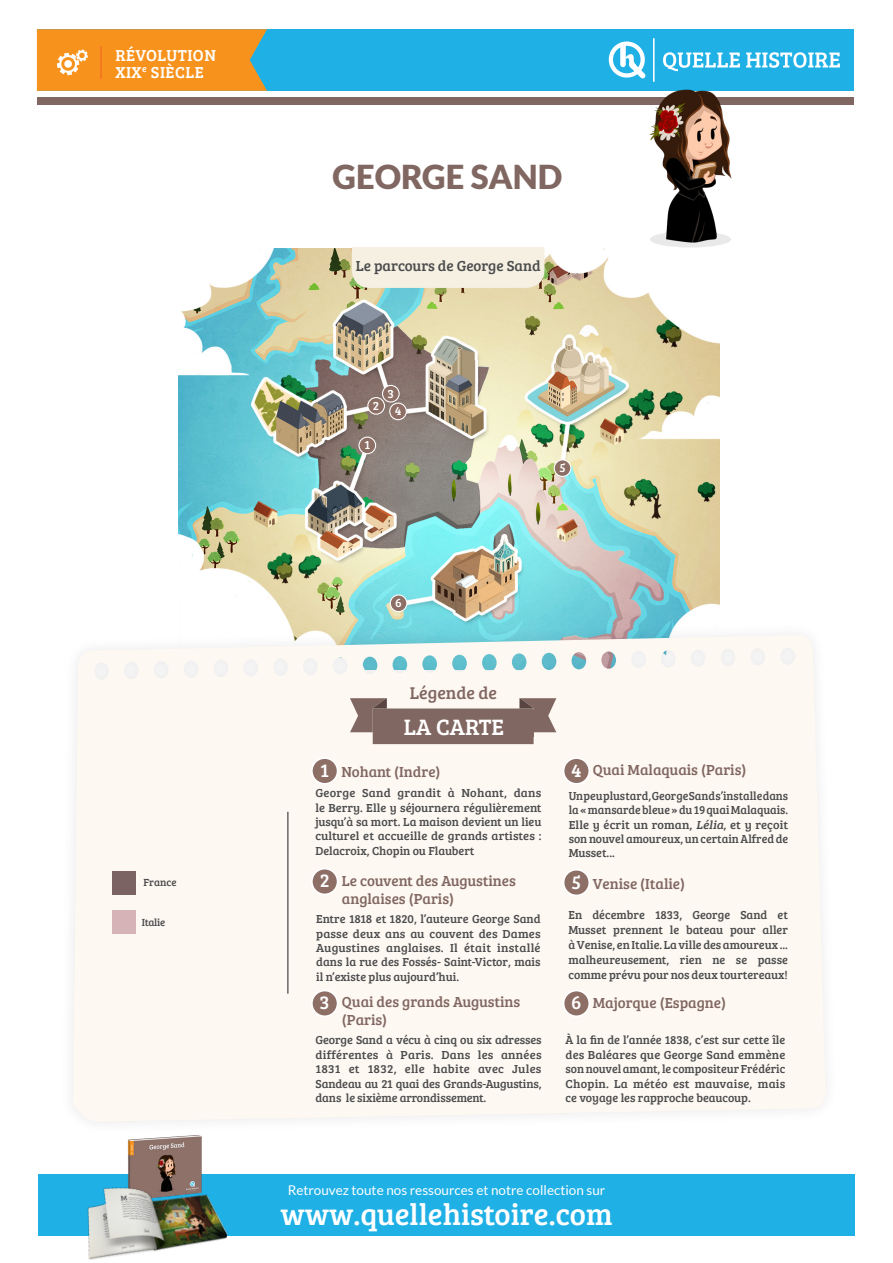
<style>
.page{position:relative;width:893px;height:1263px;background:#fff}
.page>*{position:absolute;margin:0;border:0;box-sizing:border-box;transform-origin:0 0}
.t1{font:900 33px "Lato";color:#816761}
.t2{font:30.6px "Bree Serif";color:#fff}
.t3{font:22.95px "Bree Serif";color:#fff}
.t4{font:19.2px "Bree Serif";color:#fff}
.t5{font:17.55px "Bree Serif";color:#816761}
.t6{font:16.35px "Bree Serif";letter-spacing:.03em;color:#fff}
.t7{font:15px/18px "Bree Serif";color:#816761}
.t8{font:15px "Bree Serif";color:#4b4c4d}
.t9{font:13.5px "Lato";color:#fff}
.t10{font:12.45px "Bree Serif";color:#fff}
.t11{font:12px/14.4px "Bree Serif";color:#4b4c4d;text-align:justify}
.t12{font:10.65px "Bree Serif";letter-spacing:-.01em;color:#4b4c4d}
.s1{font-style:italic}
</style>
<div class="page">
<img style="left:178px;top:248px;width:542px;height:373px">
<div style="left:59px;top:621px;width:780px;height:514px;background:#231f20;opacity:.1"></div>
<div style="left:73px;top:635px;width:753px;height:487px;background:#fef8f2"></div>
<div style="left:38px;top:1174px;width:817px;height:61px;background:#1fb0e6"></div>
<img style="left:116px;top:1126px;width:95px;height:16px">
<img style="left:69px;top:1142px;width:178px;height:118px">
<div style="left:554px;top:460px;width:17px;height:16px;background:#8d6f66;border-radius:50%"></div>
<div style="left:554px;top:459px;width:17px;height:18px;border:1px solid #fff;border-radius:50%"></div>
<div style="left:390px;top:403px;width:16px;height:17px;background:#8d6f66;border-radius:50%"></div>
<div style="left:389px;top:403px;width:18px;height:17px;border:1px solid #fff;border-radius:50%"></div>
<div style="left:368px;top:398px;width:16px;height:16px;background:#8d6f66;border-radius:50%"></div>
<div style="left:367px;top:397px;width:18px;height:18px;border:1px solid #fff;border-radius:50%"></div>
<div style="left:383px;top:385px;width:16px;height:17px;background:#8d6f66;border-radius:50%"></div>
<div style="left:382px;top:385px;width:18px;height:18px;border:1px solid #fff;border-radius:50%"></div>
<div style="left:359px;top:437px;width:17px;height:17px;background:#8d6f66;border-radius:50%"></div>
<div style="left:358px;top:437px;width:18px;height:17px;border:1px solid #fff;border-radius:50%"></div>
<div style="left:390px;top:595px;width:17px;height:17px;background:#8d6f66;border-radius:50%"></div>
<div style="left:390px;top:594px;width:17px;height:18px;border:1px solid #fff;border-radius:50%"></div>
<div style="left:37px;top:97px;width:816px;height:7px;background:#816761"></div>
<div style="left:112px;top:910px;width:23px;height:24px;background:#d6b3b6"></div>
<div style="left:112px;top:871px;width:23px;height:23px;background:#7a6362"></div>
<div style="left:312px;top:758px;width:26px;height:26px;background:#8d6f66;border-radius:50%"></div>
<div style="left:311px;top:757px;width:27px;height:28px;border:2px solid #fff;border-radius:50%"></div>
<div style="left:564px;top:758px;width:25px;height:26px;background:#8d6f66;border-radius:50%"></div>
<div style="left:563px;top:757px;width:27px;height:28px;border:2px solid #fff;border-radius:50%"></div>
<div style="left:564px;top:870px;width:25px;height:25px;background:#8d6f66;border-radius:50%"></div>
<div style="left:563px;top:869px;width:27px;height:27px;border:2px solid #fff;border-radius:50%"></div>
<div style="left:564px;top:990px;width:25px;height:26px;background:#8d6f66;border-radius:50%"></div>
<div style="left:563px;top:990px;width:27px;height:27px;border:2px solid #fff;border-radius:50%"></div>
<div style="left:312px;top:869px;width:26px;height:25px;background:#8d6f66;border-radius:50%"></div>
<div style="left:311px;top:868px;width:27px;height:27px;border:2px solid #fff;border-radius:50%"></div>
<div style="left:312px;top:990px;width:26px;height:26px;background:#8d6f66;border-radius:50%"></div>
<div style="left:311px;top:990px;width:27px;height:27px;border:2px solid #fff;border-radius:50%"></div>
<div style="left:352px;top:247px;width:192px;height:41px;background:#f5f0e2"></div>
<svg style="left:350px;top:698px;width:206px;height:46px"></svg>
<div style="left:650px;top:231px;width:81px;height:17px;background:#e9e9e9;border-radius:50%"></div>
<hr style="left:288px;top:812px;width:1px;height:182px;background:#231f20">
<div style="left:37px;top:29px;width:816px;height:62px;background:#1fb0e6"></div>
<svg style="left:663px;top:52px;width:177px;height:19px"></svg>
<svg style="left:608px;top:41px;width:38px;height:38px"></svg>
<hr style="left:653px;top:38px;width:2px;height:44px;background:#fff">
<svg style="left:37px;top:29px;width:230px;height:62px;background:#ee9629"></svg>
<hr style="left:100px;top:47px;width:2px;height:32px;background:#f47921">
<img style="left:650px;top:77px;width:83px;height:167px">
<p class="t6" style="left:115px;top:43px;width:102px">RÉVOLUTION</p>
<p class="t6" style="left:115px;top:60px;width:90px">XIX<sup>e</sup> SIÈCLE</p>
<p class="t12" style="left:143px;top:874px;width:35px">France</p>
<p class="t12" style="left:142px;top:915px;width:25px">Italie</p>
<p class="t1" style="left:332px;top:158px;width:231px">GEORGE SAND</p>
<p class="t8" style="left:356px;top:255px;width:186px">Le parcours de George Sand</p>
<p class="t10" style="left:373px;top:396px;width:8px">2</p>
<p class="t10" style="left:388px;top:384px;width:8px">3</p>
<p class="t10" style="left:395px;top:402px;width:8px">4</p>
<p class="t10" style="left:364px;top:436px;width:7px">1</p>
<p class="t10" style="left:395px;top:594px;width:8px">6</p>
<p class="t5" style="left:410px;top:680px;width:89px">Légende de</p>
<p class="t3" style="left:404px;top:710px;width:102px">LA CARTE</p>
<p class="t10" style="left:559px;top:458px;width:8px">5</p>
<p class="t7" style="left:593px;top:760px;width:155px">Quai Malaquais (Paris)</p>
<p class="t11" style="left:569px;top:788px;width:221px">Un peu plus tard, George Sand s’installe dans la «mansarde bleue» du 19 quai Malaquais.<br>Elle y écrit un roman, <span class="s1">Lélia</span>, et y reçoit son nouvel amoureux, un certain Alfred de Musset...</p>
<p class="t7" style="left:593px;top:874px;width:94px">Venise (Italie)</p>
<p class="t11" style="left:568px;top:906px;width:221px;line-height:15px">En décembre 1833, George Sand et Musset prennent le bateau pour aller à Venise, en Italie. La ville des amoureux ... malheureusement, rien ne se passe comme prévu pour nos deux tourtereaux!</p>
<p class="t7" style="left:593px;top:993px;width:135px">Majorque (Espagne)</p>
<p class="t11" style="left:566px;top:1032px;width:221px">À la fin de l’année 1838, c’est sur cette île des Baléares que George Sand emmène son nouvel amant, le compositeur Frédéric Chopin. La météo est mauvaise, mais ce voyage les rapproche beaucoup.</p>
<p class="t4" style="left:320px;top:756px;width:10px">1</p>
<p class="t4" style="left:571px;top:756px;width:12px">4</p>
<p class="t7" style="left:342px;top:762px;width:101px">Nohant (Indre)</p>
<p class="t11" style="left:315px;top:785px;width:228px">George Sand grandit à Nohant, dans le Berry. Elle y séjournera régulièrement jusqu’à sa mort. La maison devient un lieu culturel et accueille de grands artistes :<br>Delacroix, Chopin ou Flaubert</p>
<p class="t4" style="left:571px;top:868px;width:11px">5</p>
<p class="t7" style="left:342px;top:871px;width:176px">Le couvent des Augustines anglaises (Paris)</p>
<p class="t4" style="left:320px;top:867px;width:11px">2</p>
<p class="t11" style="left:316px;top:911px;width:226px">Entre 1818 et 1820, l’auteure George Sand passe deux ans au couvent des Dames Augustines anglaises. Il était installé dans la rue des Fossés- Saint-Victor, mais il n’existe plus aujourd’hui.</p>
<p class="t7" style="left:342px;top:992px;width:180px">Quai des grands Augustins (Paris)</p>
<p class="t11" style="left:316px;top:1032px;width:228px">George Sand a vécu à cinq ou six adresses différentes à Paris. Dans les années 1831 et 1832, elle habite avec Jules Sandeau au 21 quai des Grands-Augustins, dans le sixième arrondissement.</p>
<p class="t4" style="left:571px;top:989px;width:12px">6</p>
<p class="t4" style="left:320px;top:989px;width:12px">3</p>
<p class="t9" style="left:288px;top:1183px;width:319px">Retrouvez toute nos ressources et notre collection sur</p>
<p class="t2" style="left:280px;top:1192px;width:334px">www.quellehistoire.com</p>
</div>
